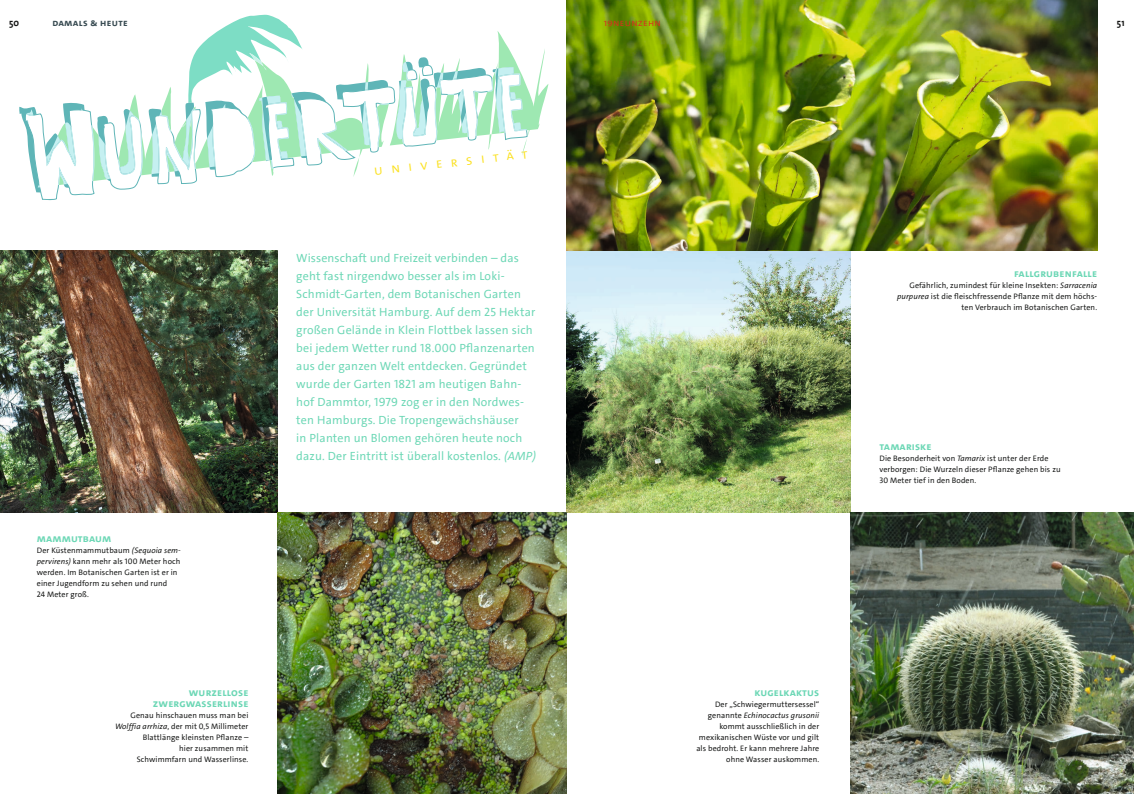
<style>
.page{position:relative;width:1134px;height:794px;background:#fff}
.page>*{position:absolute;margin:0;border:0;box-sizing:border-box;transform-origin:0 0}
.t1{font:14px "The Sans UHH Semi Light Caps";color:#fbe121}
.t2{font:12px/18px "The Sans UHH";letter-spacing:.015em;color:#6cd7b5}
.t3{font:11px/11px "The Sans UHH Bold Caps";letter-spacing:.015em;color:#6cd7b5;text-align:right}
.t4{font:10px "The Sans UHH Bold Caps";letter-spacing:.025em;color:#374a51}
.t5{font:10px "The Sans UHH Semi Light Caps";letter-spacing:.03em;color:#db2e1f}
.t6{font:10px "The Sans UHH Bold Caps";color:#131413;scale:.93 1}
.t7{font:8px/11px "The Sans UHH";letter-spacing:.015em;color:#131413;text-align:right}
.s1{font-style:italic}
</style>
<div class="page">
<img style="left:567px;top:250px;width:283px;height:262px">
<img style="left:0;top:250px;width:278px;height:262px">
<img style="left:278px;top:512px;width:289px;height:282px">
<img style="left:850px;top:512px;width:284px;height:282px">
<img style="left:567px;top:0;width:530px;height:250px">
<svg style="left:19px;top:15px;width:530px;height:185px"></svg>
<p class="t4" style="left:52px;top:16px;width:77px">Damals &amp; Heute</p>
<p class="t6" style="left:9px;top:16px;width:12px">50</p>
<p class="t5" style="left:604px;top:16px;width:59px">19NEUNZEHN</p>
<p class="t6" style="left:1117px;top:16px;width:10px">51</p>
<h3 class="t3" style="left:37px;top:533px;width:76px">Mammutbaum</h3>
<p class="t7" style="left:37px;top:545px;width:145px;text-align:left">Der Küstenmammutbaum <span class="s1">(Sequoia sem&shy;pervirens)</span> kann mehr als 100 Meter hoch werden. Im Botanischen Garten ist er in einer Jugendform zu sehen und rund<br>24 Meter groß.</p>
<h3 class="t3" style="left:153px;top:687px;width:97px">Wurzellose<br>Zwergwasserlinse</h3>
<p class="t7" style="left:115px;top:710px;width:135px">Genau hinschauen muss man bei<br><span class="s1">Wolffia arrhiza</span>, der mit 0,5 Millimeter<br>Blattlänge kleinsten Pflanze –<br>hier zusammen mit<br>Schwimmfarn und Wasserlinse.</p>
<h1 class="t1" style="left:373px;top:161px;width:156px;rotate:-6deg">UNIVERSITÄT</h1>
<p class="t2" style="left:296px;top:249px;width:241px">Wissenschaft und Freizeit verbinden – das geht fast nirgendwo besser als im Loki-Schmidt-Garten, dem Botanischen Garten der Universität Hamburg. Auf dem 25 Hektar großen Gelände in Klein Flottbek lassen sich bei jedem Wetter rund 18.000 Pflanzenarten aus der ganzen Welt entdecken. Gegründet wurde der Garten 1821 am heutigen Bahn&shy;hof Dammtor, 1979 zog er in den Nordwes&shy;ten Hamburgs. Die Tropengewächshäuser<br>in Planten un Blomen gehören heute noch dazu. Der Eintritt ist überall kostenlos. <span class="s1">(AMP)</span></p>
<h3 class="t3" style="left:1014px;top:268px;width:85px">Fallgrubenfalle</h3>
<p class="t7" style="left:897px;top:280px;width:202px">Gefährlich, zumindest für kleine Insekten: <span class="s1">Sarracenia purpurea</span> ist die fleischfressende Pflanze mit dem höchs&shy;ten Verbrauch im Botanischen Garten.</p>
<h3 class="t3" style="left:879px;top:441px;width:54px">Tamariske</h3>
<p class="t7" style="left:879px;top:453px;width:183px;text-align:left">Die Besonderheit von <span class="s1">Tamarix</span> ist unter der Erde verborgen: Die Wurzeln dieser Pflanze gehen bis zu<br>30 Meter tief in den Boden.</p>
<h3 class="t3" style="left:754px;top:687px;width:66px">Kugelkaktus</h3>
<p class="t7" style="left:696px;top:699px;width:124px">Der „Schwiegermuttersessel“ genannte <span class="s1">Echinocactus grusonii </span>kommt ausschließlich in der mexikanischen Wüste vor und gilt als bedroht. Er kann mehrere Jahre ohne Wasser auskommen.</p>
</div>
